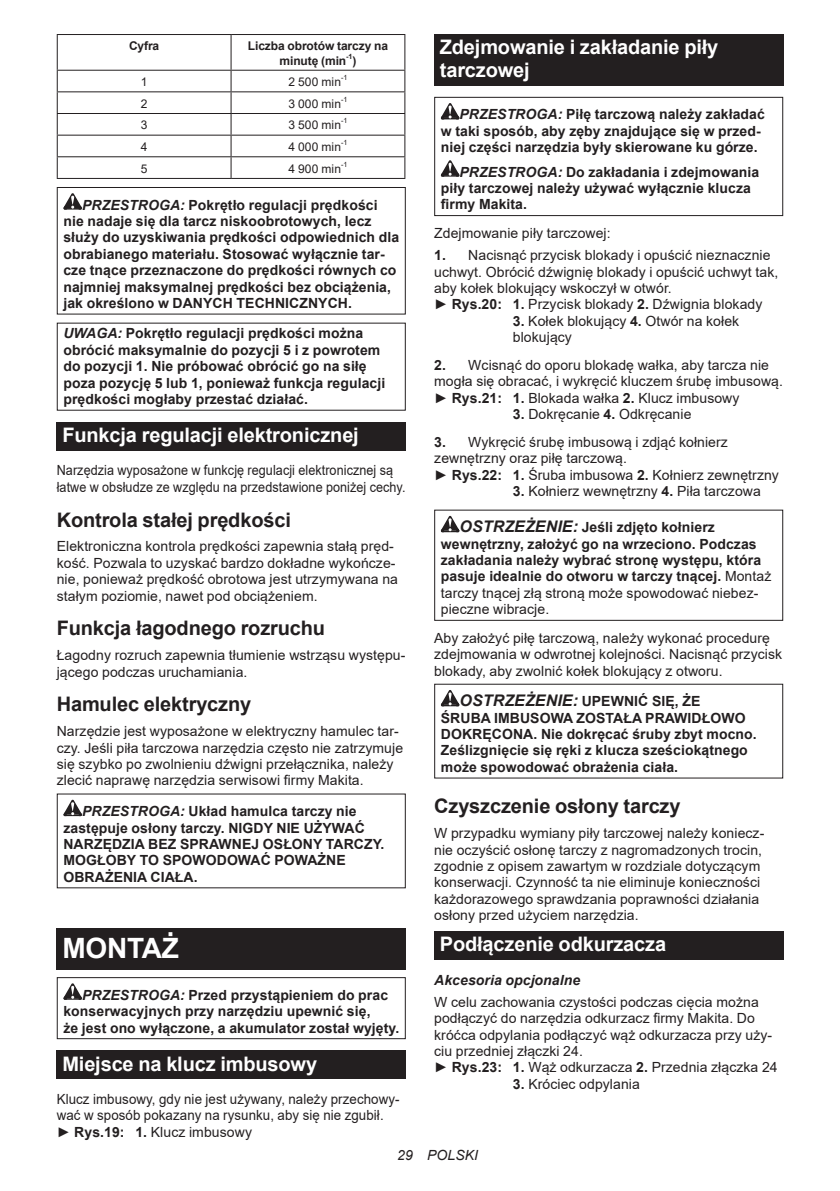
<style>
.page{position:relative;width:840px;height:1191px;background:#fff}
.page>*{position:absolute;margin:0;border:0;box-sizing:border-box;transform-origin:0 0}
.t1{font:700 28px "Arial";letter-spacing:-.01em;color:#fff}
.t2{font:700 20px/23.4px "Arial";letter-spacing:-.01em;color:#fff}
.t3{font:700 20px "Arial";letter-spacing:-.01em;color:#231f20}
.t4{font:14px/16.4px "Arial";letter-spacing:.005em;color:#231f20}
.t5{font:700 14px/16.4px "Arial";letter-spacing:.005em;color:#231f20}
.t6{font:14px/16.4px "Arial";letter-spacing:.005em;color:#231f20;scale:.95 1}
.t7{font:14px/16.4px "Arial";letter-spacing:.005em;color:#231f20;scale:.9 1}
.t8{font:italic 700 14px "Arial";letter-spacing:.005em;color:#231f20}
.t9{font:italic 14px "Arial";letter-spacing:.005em;color:#231f20}
.t10{font:12px "Arial";letter-spacing:.005em;color:#231f20}
.t11{font:700 12px/14px "Arial";letter-spacing:-.01em;color:#231f20}
.t12{font:7.2px "Arial";color:#231f20}
.t13{font:700 7.2px "Arial";color:#231f20}
.s1{font-style:italic}
.s2{font-weight:700}
.s3{font-style:italic;font-size:16px}
.s4{font-weight:400}
</style>
<div class="page">
<hr style="left:57px;top:34px;width:174px;height:1px;background:#231f20">
<hr style="left:57px;top:35px;width:1px;height:35px;background:#231f20">
<hr style="left:231px;top:34px;width:174px;height:1px;background:#231f20">
<hr style="left:230px;top:35px;width:1px;height:35px;background:#231f20">
<hr style="left:404px;top:35px;width:1px;height:35px;background:#231f20">
<hr style="left:57px;top:70px;width:174px;height:1px;background:#231f20">
<hr style="left:231px;top:70px;width:174px;height:1px;background:#231f20">
<hr style="left:57px;top:91px;width:174px;height:1px;background:#231f20">
<hr style="left:231px;top:91px;width:174px;height:1px;background:#231f20">
<hr style="left:57px;top:113px;width:174px;height:1px;background:#231f20">
<hr style="left:231px;top:113px;width:174px;height:1px;background:#231f20">
<hr style="left:57px;top:135px;width:174px;height:1px;background:#231f20">
<hr style="left:231px;top:135px;width:174px;height:1px;background:#231f20">
<hr style="left:57px;top:156px;width:174px;height:1px;background:#231f20">
<svg style="left:57px;top:71px;width:1px;height:107px"></svg>
<hr style="left:231px;top:156px;width:174px;height:1px;background:#231f20">
<svg style="left:230px;top:71px;width:1px;height:107px"></svg>
<svg style="left:404px;top:71px;width:1px;height:107px"></svg>
<hr style="left:57px;top:178px;width:174px;height:1px;background:#231f20">
<hr style="left:231px;top:178px;width:174px;height:1px;background:#231f20">
<svg style="left:63px;top:193px;width:19px;height:17px"></svg>
<div style="left:57px;top:187px;width:348px;height:127px;border:1px solid #231f20"></div>
<div style="left:57px;top:422px;width:348px;height:28px;background:#231f20"></div>
<svg style="left:63px;top:799px;width:19px;height:17px"></svg>
<div style="left:57px;top:928px;width:348px;height:41px;background:#231f20"></div>
<svg style="left:63px;top:983px;width:19px;height:16px"></svg>
<div style="left:57px;top:977px;width:348px;height:62px;border:1px solid #231f20"></div>
<div style="left:57px;top:1050px;width:348px;height:29px;background:#231f20"></div>
<div style="left:434px;top:34px;width:348px;height:52px;background:#231f20"></div>
<svg style="left:440px;top:103px;width:19px;height:16px"></svg>
<svg style="left:440px;top:160px;width:19px;height:17px"></svg>
<div style="left:434px;top:97px;width:348px;height:119px;border:1px solid #231f20"></div>
<svg style="left:440px;top:516px;width:19px;height:16px"></svg>
<div style="left:434px;top:509px;width:348px;height:112px;border:1px solid #231f20"></div>
<svg style="left:440px;top:690px;width:19px;height:16px"></svg>
<div style="left:434px;top:931px;width:348px;height:29px;background:#231f20"></div>
<p class="t11" style="left:129px;top:39px;width:32px">Cyfra</p>
<p class="t11" style="left:279px;top:39px;width:110px;text-indent:-32px">Liczba obrotów tarczy na minutę (min</p>
<p class="t13" style="left:346px;top:51px;width:8px">-1</p>
<p class="t11" style="left:352px;top:53px;width:5px">)</p>
<p class="t10" style="left:141px;top:74px;width:8px">1</p>
<p class="t10" style="left:288px;top:74px;width:54px">2 500 min</p>
<p class="t12" style="left:341px;top:73px;width:8px">-1</p>
<p class="t10" style="left:141px;top:95px;width:8px">2</p>
<p class="t10" style="left:288px;top:95px;width:54px">3 000 min</p>
<p class="t12" style="left:341px;top:94px;width:8px">-1</p>
<p class="t10" style="left:141px;top:117px;width:8px">3</p>
<p class="t10" style="left:288px;top:117px;width:54px">3 500 min</p>
<p class="t12" style="left:341px;top:116px;width:8px">-1</p>
<p class="t10" style="left:141px;top:139px;width:8px">4</p>
<p class="t10" style="left:288px;top:139px;width:54px">4 000 min</p>
<p class="t12" style="left:341px;top:138px;width:8px">-1</p>
<p class="t10" style="left:141px;top:160px;width:8px">5</p>
<p class="t10" style="left:288px;top:160px;width:54px">4 900 min</p>
<p class="t12" style="left:341px;top:159px;width:8px">-1</p>
<p class="t5" style="left:63px;top:197px;width:337px;text-indent:19px"><span class="s1">PRZESTROGA:</span> Pokrętło regulacji prędkości nie nadaje się dla tarcz niskoobrotowych, lecz służy do uzyskiwania prędkości odpowiednich dla obrabianego materiału. Stosować wyłącznie tar&shy;cze tnące przeznaczone do prędkości równych co najmniej maksymalnej prędkości bez obciążenia, jak określono w DANYCH TECHNICZNYCH.</p>
<p class="t5" style="left:63px;top:325px;width:323px"><span class="s1">UWAGA:</span> Pokrętło regulacji prędkości można obrócić maksymalnie do pozycji 5 i z powrotem do pozycji 1. Nie próbować obrócić go na siłę poza pozycję 5 lub 1, ponieważ funkcja regulacji prędkości mogłaby przestać działać.</p>
<h2 class="t2" style="left:62px;top:423px;width:298px">Funkcja regulacji elektronicznej</h2>
<p class="t7" style="left:57px;top:462px;width:389px">Narzędzia wyposażone w funkcję regulacji elektronicznej są łatwe w obsłudze ze względu na przedstawione poniżej cechy.</p>
<h2 class="t3" style="left:57px;top:505px;width:235px">Kontrola stałej prędkości</h2>
<p class="t4" style="left:57px;top:538px;width:342px">Elektroniczna kontrola prędkości zapewnia stałą pręd&shy;kość. Pozwala to uzyskać bardzo dokładne wykończe&shy;nie, ponieważ prędkość obrotowa jest utrzymywana na stałym poziomie, nawet pod obciążeniem.</p>
<h2 class="t3" style="left:57px;top:614px;width:270px">Funkcja łagodnego rozruchu</h2>
<p class="t4" style="left:57px;top:647px;width:350px">Łagodny rozruch zapewnia tłumienie wstrząsu występu&shy;jącego podczas uruchamiania.</p>
<h2 class="t3" style="left:57px;top:690px;width:196px">Hamulec elektryczny</h2>
<p class="t4" style="left:57px;top:723px;width:348px">Narzędzie jest wyposażone w elektryczny hamulec tar&shy;czy. Jeśli piła tarczowa narzędzia często nie zatrzymuje się szybko po zwolnieniu dźwigni przełącznika, należy zlecić naprawę narzędzia serwisowi firmy Makita.</p>
<p class="t5" style="left:63px;top:803px;width:322px;text-indent:19px"><span class="s1">PRZESTROGA:</span> Układ hamulca tarczy nie zastępuje osłony tarczy. NIGDY NIE UŻYWAĆ NARZĘDZIA BEZ SPRAWNEJ OSŁONY TARCZY.<br>MOGŁOBY TO SPOWODOWAĆ POWAŻNE OBRAŻENIA CIAŁA.</p>
<h1 class="t1" style="left:62px;top:928px;width:118px">MONTAŻ</h1>
<p class="t5" style="left:63px;top:986px;width:337px;text-indent:19px"><span class="s1">PRZESTROGA:</span> Przed przystąpieniem do prac konserwacyjnych przy narzędziu upewnić się,<br>że jest ono wyłączone, a akumulator został wyjęty.</p>
<h2 class="t2" style="left:62px;top:1052px;width:256px">Miejsce na klucz imbusowy</h2>
<p class="t6" style="left:57px;top:1090px;width:362px">Klucz imbusowy, gdy nie jest używany, należy przechowy&shy;wać w sposób pokazany na rysunku, aby się nie zgubił. ► <span class="s2">Rys.19: 1.</span> Klucz imbusowy</p>
<h2 class="t2" style="left:439px;top:36px;width:280px">Zdejmowanie i zakładanie piły tarczowej</h2>
<p class="t5" style="left:440px;top:106px;width:325px;text-indent:19px"><span class="s1">PRZESTROGA:</span> Piłę tarczową należy zakładać w taki sposób, aby zęby znajdujące się w przed&shy;niej części narzędzia były skierowane ku górze.</p>
<p class="t5" style="left:440px;top:164px;width:320px;text-indent:19px"><span class="s1">PRZESTROGA:</span> Do zakładania i zdejmowania piły tarczowej należy używać wyłącznie klucza firmy Makita.</p>
<p class="t4" style="left:434px;top:225px;width:178px">Zdejmowanie piły tarczowej:</p>
<p class="t4" style="left:434px;top:247px;width:345px"><span class="s2">1.</span> Nacisnąć przycisk blokady i opuścić nieznacznie uchwyt. Obrócić dźwignię blokady i opuścić uchwyt tak, aby kołek blokujący wskoczył w otwór.<br>► <span class="s2">Rys.20: 1.</span> Przycisk blokady <span class="s2">2.</span> Dźwignia blokady</p>
<p class="t4" style="left:512px;top:312px;width:228px"><span class="s2">3.</span> Kołek blokujący <span class="s2">4.</span> Otwór na kołek blokujący</p>
<p class="t4" style="left:434px;top:357px;width:350px"><span class="s2">2.</span> Wcisnąć do oporu blokadę wałka, aby tarcza nie mogła się obracać, i wykręcić kluczem śrubę imbusową. ► <span class="s2">Rys.21: 1.</span> Blokada wałka <span class="s2">2.</span> Klucz imbusowy</p>
<p class="t4" style="left:512px;top:406px;width:180px"><span class="s2">3.</span> Dokręcanie <span class="s2">4.</span> Odkręcanie</p>
<p class="t4" style="left:434px;top:433px;width:346px"><span class="s2">3.</span> Wykręcić śrubę imbusową i zdjąć kołnierz zewnętrzny oraz piłę tarczową.<br>► <span class="s2">Rys.22: 1.</span> Śruba imbusowa <span class="s2">2.</span> Kołnierz zewnętrzny</p>
<p class="t4" style="left:512px;top:483px;width:249px"><span class="s2">3.</span> Kołnierz wewnętrzny <span class="s2">4.</span> Piła tarczowa</p>
<p class="t5" style="left:440px;top:519px;width:332px;text-indent:19px"><span class="s3">OSTRZEŻENIE:</span> Jeśli zdjęto kołnierz wewnętrzny, założyć go na wrzeciono. Podczas zakładania należy wybrać stronę występu, która pasuje idealnie do otworu w tarczy tnącej. <span class="s4">Montaż tarczy tnącej złą stroną może spowodować niebez&shy;pieczne wibracje.</span></p>
<p class="t4" style="left:434px;top:629px;width:349px">Aby założyć piłę tarczową, należy wykonać procedurę zdejmowania w odwrotnej kolejności. Nacisnąć przycisk blokady, aby zwolnić kołek blokujący z otworu.</p>
<p class="t5" style="left:440px;top:693px;width:317px;text-indent:19px"><span class="s3">OSTRZEŻENIE:</span> UPEWNIĆ SIĘ, ŻE<br>ŚRUBA IMBUSOWA ZOSTAŁA PRAWIDŁOWO DOKRĘCONA. Nie dokręcać śruby zbyt mocno.<br>Ześlizgnięcie się ręki z klucza sześciokątnego może spowodować obrażenia ciała.</p>
<h2 class="t3" style="left:434px;top:792px;width:248px">Czyszczenie osłony tarczy</h2>
<p class="t4" style="left:434px;top:825px;width:331px">W przypadku wymiany piły tarczowej należy koniecz&shy;nie oczyścić osłonę tarczy z nagromadzonych trocin, zgodnie z opisem zawartym w rozdziale dotyczącym konserwacji. Czynność ta nie eliminuje konieczności każdorazowego sprawdzania poprawności działania osłony przed użyciem narzędzia.</p>
<h2 class="t2" style="left:439px;top:933px;width:228px">Podłączenie odkurzacza</h2>
<p class="t8" style="left:434px;top:970px;width:147px">Akcesoria opcjonalne</p>
<p class="t4" style="left:434px;top:993px;width:345px">W celu zachowania czystości podczas cięcia można podłączyć do narzędzia odkurzacz firmy Makita. Do króćca odpylania podłączyć wąż odkurzacza przy uży&shy;ciu przedniej złączki 24.<br>► <span class="s2">Rys.23: 1.</span> Wąż odkurzacza <span class="s2">2.</span> Przednia złączka 24</p>
<p class="t4" style="left:512px;top:1075px;width:128px"><span class="s2">3.</span> Króciec odpylania</p>
<p class="t9" style="left:397px;top:1146px;width:82px">29 POLSKI</p>
</div>
